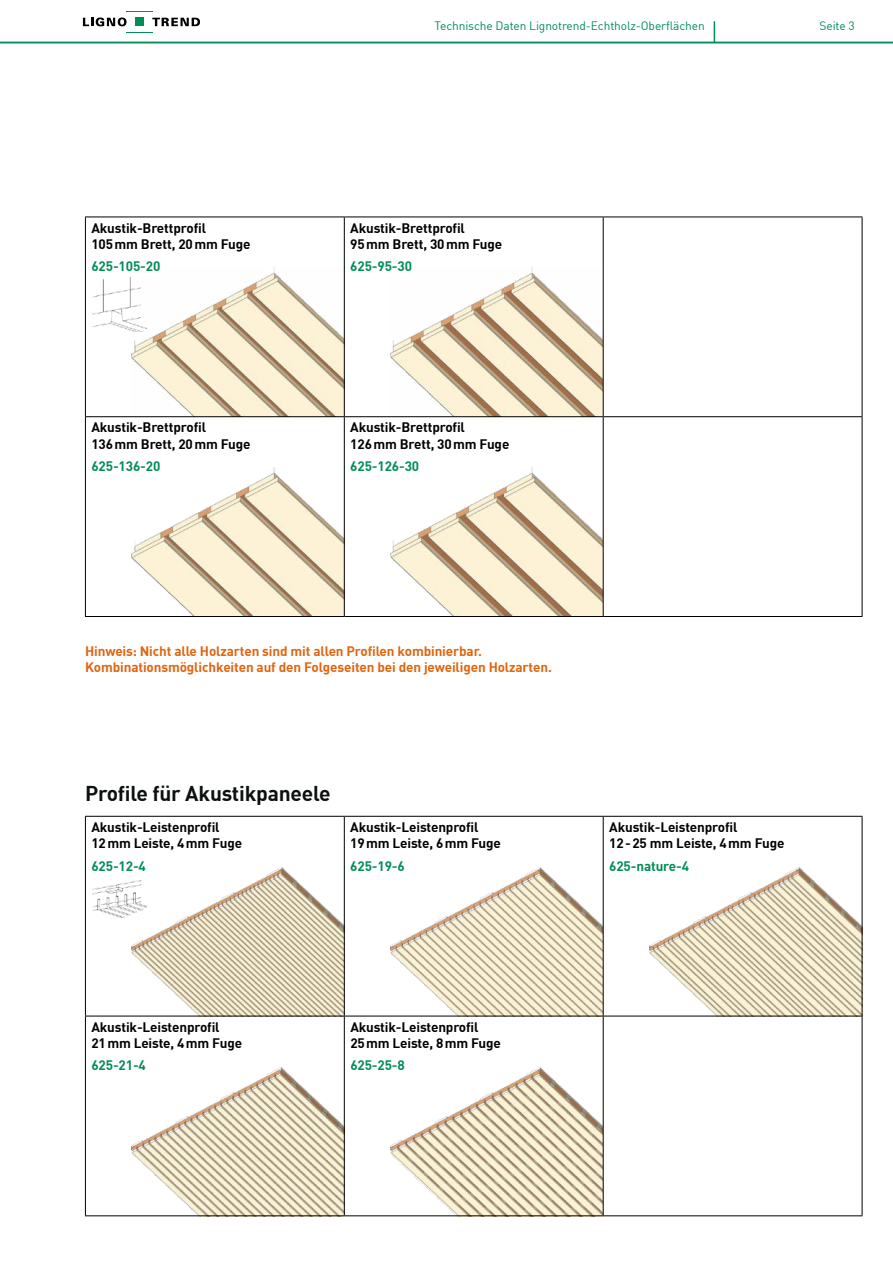
<style>
.page{position:relative;width:893px;height:1263px;background:#fff}
.page>*{position:absolute;margin:0;border:0;box-sizing:border-box;transform-origin:0 0}
.t1{font:700 21px "DIN";letter-spacing:-.01em;color:#0c100e}
.t2{font:700 13.5px/16.2px "DIN";letter-spacing:-.01em;color:#000}
.t3{font:700 13.5px/16.2px "DIN";letter-spacing:-.01em;color:#e1640e}
.t4{font:700 13.5px "DIN";letter-spacing:-.01em;color:#008d58}
.t5{font:12px "DIN";letter-spacing:-.01em;color:#008d58}
</style>
<div class="page">
<img style="left:132px;top:867px;width:212px;height:149px">
<img style="left:132px;top:1067px;width:212px;height:148px">
<img style="left:132px;top:268px;width:212px;height:148px">
<img style="left:390px;top:468px;width:213px;height:148px">
<img style="left:132px;top:468px;width:212px;height:148px">
<img style="left:390px;top:867px;width:213px;height:149px">
<img style="left:390px;top:1067px;width:213px;height:148px">
<img style="left:390px;top:268px;width:213px;height:148px">
<img style="left:649px;top:867px;width:213px;height:149px">
<img style="left:93px;top:277px;width:53px;height:54px">
<img style="left:92px;top:880px;width:54px;height:38px">
<svg style="left:714px;top:21px;width:1px;height:21px"></svg>
<svg style="left:83px;top:11px;width:117px;height:15px"></svg>
<svg style="left:126px;top:32px;width:26px;height:1px"></svg>
<div style="left:135px;top:18px;width:9px;height:8px;background:#008d58"></div>
<hr style="left:0;top:42px;width:893px;height:1px;background:#008d58">
<hr style="left:85px;top:816px;width:259px;height:1px;background:#000">
<hr style="left:85px;top:817px;width:1px;height:199px;background:#000">
<hr style="left:344px;top:816px;width:259px;height:1px;background:#000">
<hr style="left:344px;top:817px;width:1px;height:199px;background:#000">
<hr style="left:603px;top:816px;width:259px;height:1px;background:#000">
<hr style="left:603px;top:817px;width:1px;height:199px;background:#000">
<hr style="left:862px;top:817px;width:1px;height:199px;background:#000">
<hr style="left:85px;top:1016px;width:259px;height:1px;background:#000">
<hr style="left:85px;top:1016px;width:1px;height:199px;background:#000">
<hr style="left:344px;top:1016px;width:259px;height:1px;background:#000">
<hr style="left:344px;top:1016px;width:1px;height:199px;background:#000">
<hr style="left:603px;top:1016px;width:259px;height:1px;background:#000">
<hr style="left:603px;top:1016px;width:1px;height:199px;background:#000">
<hr style="left:862px;top:1016px;width:1px;height:199px;background:#000">
<hr style="left:85px;top:1215px;width:259px;height:1px;background:#000">
<hr style="left:344px;top:1215px;width:259px;height:1px;background:#000">
<hr style="left:603px;top:1215px;width:259px;height:1px;background:#000">
<hr style="left:85px;top:217px;width:259px;height:1px;background:#000">
<hr style="left:85px;top:217px;width:1px;height:199px;background:#000">
<hr style="left:344px;top:217px;width:259px;height:1px;background:#000">
<hr style="left:344px;top:217px;width:1px;height:199px;background:#000">
<hr style="left:603px;top:217px;width:259px;height:1px;background:#000">
<hr style="left:603px;top:217px;width:1px;height:199px;background:#000">
<hr style="left:862px;top:217px;width:1px;height:199px;background:#000">
<hr style="left:85px;top:416px;width:259px;height:1px;background:#000">
<hr style="left:85px;top:417px;width:1px;height:199px;background:#000">
<hr style="left:344px;top:416px;width:259px;height:1px;background:#000">
<hr style="left:344px;top:417px;width:1px;height:199px;background:#000">
<hr style="left:603px;top:416px;width:259px;height:1px;background:#000">
<hr style="left:603px;top:417px;width:1px;height:199px;background:#000">
<hr style="left:862px;top:417px;width:1px;height:199px;background:#000">
<hr style="left:85px;top:616px;width:259px;height:1px;background:#000">
<hr style="left:344px;top:616px;width:259px;height:1px;background:#000">
<hr style="left:603px;top:616px;width:259px;height:1px;background:#000">
<p class="t2" style="left:91px;top:219px;width:161px">Akustik-Brettprofil<br>105mm Brett, 20mm Fuge</p>
<p class="t4" style="left:91px;top:258px;width:70px">625-105-20</p>
<p class="t2" style="left:91px;top:419px;width:161px">Akustik-Brettprofil<br>136mm Brett, 20mm Fuge</p>
<p class="t4" style="left:91px;top:457px;width:70px">625-136-20</p>
<p class="t5" style="left:435px;top:18px;width:272px">Technische Daten Lignotrend-Echtholz-Oberflächen</p>
<p class="t5" style="left:819px;top:18px;width:37px">Seite 3</p>
<p class="t2" style="left:350px;top:219px;width:153px">Akustik-Brettprofil<br>95mm Brett, 30mm Fuge</p>
<p class="t4" style="left:350px;top:258px;width:63px">625-95-30</p>
<p class="t2" style="left:350px;top:419px;width:161px">Akustik-Brettprofil<br>126mm Brett, 30mm Fuge</p>
<p class="t4" style="left:350px;top:457px;width:70px">625-126-30</p>
<p class="t3" style="left:85px;top:642px;width:468px">Hinweis: Nicht alle Holzarten sind mit allen Profilen kombinierbar.<br>Kombinationsmöglichkeiten auf den Folgeseiten bei den jeweiligen Holzarten.</p>
<h1 class="t1" style="left:85px;top:780px;width:247px">Profile für Akustikpaneele</h1>
<p class="t2" style="left:91px;top:818px;width:152px">Akustik-Leistenprofil<br>12mm Leiste, 4mm Fuge</p>
<p class="t4" style="left:91px;top:857px;width:56px">625-12-4</p>
<p class="t2" style="left:350px;top:818px;width:152px">Akustik-Leistenprofil<br>19mm Leiste, 6mm Fuge</p>
<p class="t4" style="left:350px;top:857px;width:56px">625-19-6</p>
<p class="t2" style="left:609px;top:818px;width:177px">Akustik-Leistenprofil<br>12-25 mm Leiste, 4mm Fuge</p>
<p class="t4" style="left:609px;top:857px;width:81px">625-nature-4</p>
<p class="t2" style="left:91px;top:1018px;width:152px">Akustik-Leistenprofil<br>21mm Leiste, 4mm Fuge</p>
<p class="t4" style="left:91px;top:1057px;width:56px">625-21-4</p>
<p class="t2" style="left:350px;top:1018px;width:152px">Akustik-Leistenprofil<br>25mm Leiste, 8mm Fuge</p>
<p class="t4" style="left:350px;top:1057px;width:56px">625-25-8</p>
</div>
